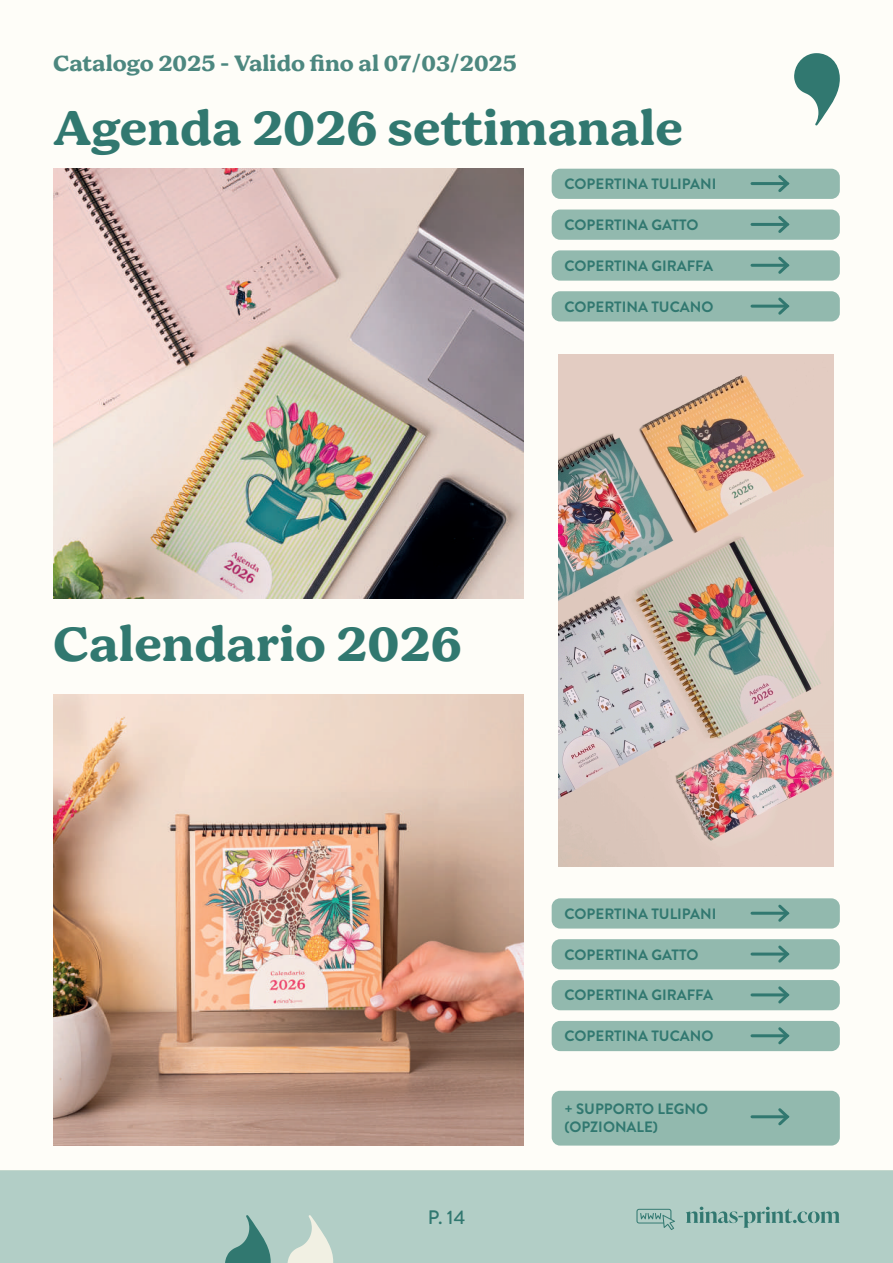
<style>
.page{position:relative;width:893px;height:1263px;background:#fff}
.page>*{position:absolute;margin:0;border:0;box-sizing:border-box;transform-origin:0 0}
.t1{font:700 49.5px "Bogue";color:#317870}
.t2{font:700 22.5px "Bogue";color:#34776f}
.t3{font:500 19.5px "Brandon Grotesque";color:#317870}
.t4{font:700 15px/18px "Brandon Grotesque";color:#317870}
</style>
<div class="page">
<div style="left:0;top:1170px;width:893px;height:93px;background:#b2cec6"></div>
<div style="left:0;top:0;width:893px;height:1170px;background:#fefdf8"></div>
<svg style="left:794px;top:53px;width:46px;height:73px"></svg>
<svg style="left:686px;top:1206px;width:154px;height:22px"></svg>
<svg style="left:636px;top:1209px;width:39px;height:21px"></svg>
<svg style="left:225px;top:1215px;width:46px;height:48px"></svg>
<svg style="left:287px;top:1215px;width:46px;height:48px"></svg>
<img style="left:558px;top:355px;width:275px;height:511px">
<img style="left:53px;top:169px;width:470px;height:429px">
<img style="left:53px;top:694px;width:470px;height:451px">
<div style="left:552px;top:169px;width:288px;height:30px;background:#92b9ae;border-radius:9px"></div>
<hr style="left:752px;top:182px;width:35px;height:3px;background:#317870">
<svg style="left:778px;top:175px;width:12px;height:17px"></svg>
<div style="left:552px;top:210px;width:288px;height:30px;background:#92b9ae;border-radius:9px"></div>
<hr style="left:752px;top:223px;width:35px;height:3px;background:#317870">
<svg style="left:778px;top:216px;width:12px;height:17px"></svg>
<div style="left:552px;top:250px;width:288px;height:31px;background:#92b9ae;border-radius:9px"></div>
<hr style="left:752px;top:264px;width:35px;height:3px;background:#317870">
<svg style="left:775px;top:256px;width:15px;height:18px"></svg>
<div style="left:552px;top:291px;width:288px;height:30px;background:#92b9ae;border-radius:9px"></div>
<hr style="left:752px;top:305px;width:35px;height:3px;background:#317870">
<svg style="left:775px;top:297px;width:15px;height:18px"></svg>
<div style="left:552px;top:898px;width:288px;height:30px;background:#92b9ae;border-radius:9px"></div>
<hr style="left:752px;top:912px;width:35px;height:3px;background:#317870">
<svg style="left:775px;top:904px;width:15px;height:18px"></svg>
<div style="left:552px;top:939px;width:288px;height:30px;background:#92b9ae;border-radius:9px"></div>
<hr style="left:752px;top:952px;width:35px;height:3px;background:#317870">
<svg style="left:775px;top:945px;width:15px;height:18px"></svg>
<div style="left:552px;top:980px;width:288px;height:30px;background:#92b9ae;border-radius:9px"></div>
<hr style="left:752px;top:993px;width:35px;height:3px;background:#317870">
<svg style="left:775px;top:986px;width:15px;height:18px"></svg>
<div style="left:552px;top:1021px;width:288px;height:30px;background:#92b9ae;border-radius:9px"></div>
<hr style="left:752px;top:1034px;width:35px;height:3px;background:#317870">
<svg style="left:775px;top:1027px;width:15px;height:18px"></svg>
<div style="left:552px;top:1091px;width:288px;height:54px;background:#92b9ae;border-radius:9px"></div>
<hr style="left:752px;top:1115px;width:35px;height:3px;background:#317870">
<svg style="left:775px;top:1108px;width:15px;height:18px"></svg>
<h2 class="t2" style="left:53px;top:50px;width:465px">Catalogo 2025 - Valido fino al 07/03/2025</h2>
<h1 class="t1" style="left:53px;top:99px;width:631px">Agenda 2026 settimanale</h1>
<p class="t4" style="left:564px;top:175px;width:154px">COPERTINA TULIPANI</p>
<p class="t4" style="left:564px;top:216px;width:136px">COPERTINA GATTO</p>
<p class="t4" style="left:564px;top:257px;width:150px">COPERTINA GIRAFFA</p>
<p class="t4" style="left:564px;top:298px;width:151px">COPERTINA TUCANO</p>
<h1 class="t1" style="left:53px;top:614px;width:410px">Calendario 2026</h1>
<h3 class="t3" style="left:428px;top:1204px;width:39px">P. 14</h3>
<p class="t4" style="left:564px;top:905px;width:154px">COPERTINA TULIPANI</p>
<p class="t4" style="left:564px;top:945px;width:136px">COPERTINA GATTO</p>
<p class="t4" style="left:564px;top:986px;width:150px">COPERTINA GIRAFFA</p>
<p class="t4" style="left:564px;top:1027px;width:151px">COPERTINA TUCANO</p>
<p class="t4" style="left:564px;top:1100px;width:145px">+ SUPPORTO LEGNO (OPZIONALE)</p>
</div>
